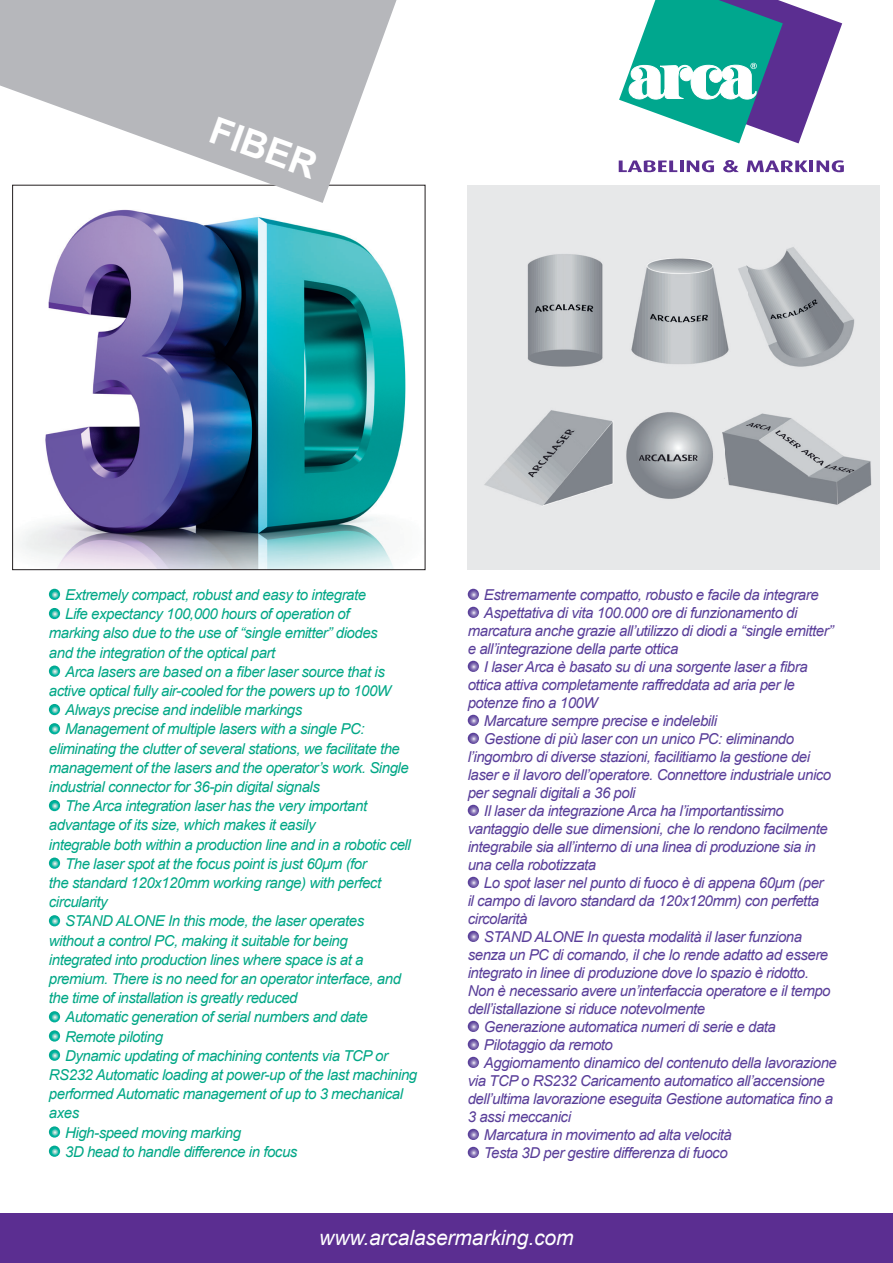
<style>
.page{position:relative;width:893px;height:1263px;background:#fff}
.page>*{position:absolute;margin:0;border:0;box-sizing:border-box;transform-origin:0 0}
.t1{font:700 37.5px "Arial";color:#fff}
.t2{font:italic 21px "Arial";letter-spacing:-.005em;color:#fff}
.t3{font:italic 15px "Arial";letter-spacing:-.03em;color:#593e99}
.t4{font:italic 15px "Arial";letter-spacing:-.03em;color:#00a786}
</style>
<div class="page">
<svg style="left:468px;top:589px;width:11px;height:11px"></svg>
<svg style="left:468px;top:607px;width:11px;height:11px"></svg>
<svg style="left:468px;top:661px;width:11px;height:11px"></svg>
<svg style="left:468px;top:715px;width:11px;height:11px"></svg>
<svg style="left:468px;top:733px;width:11px;height:11px"></svg>
<svg style="left:468px;top:805px;width:11px;height:11px"></svg>
<svg style="left:468px;top:877px;width:11px;height:11px"></svg>
<svg style="left:468px;top:931px;width:11px;height:11px"></svg>
<svg style="left:468px;top:1021px;width:11px;height:11px"></svg>
<svg style="left:468px;top:1039px;width:11px;height:11px"></svg>
<svg style="left:468px;top:1057px;width:11px;height:11px"></svg>
<svg style="left:468px;top:1129px;width:11px;height:11px"></svg>
<svg style="left:468px;top:1147px;width:11px;height:11px"></svg>
<svg style="left:49px;top:589px;width:11px;height:11px"></svg>
<svg style="left:49px;top:608px;width:11px;height:11px"></svg>
<svg style="left:49px;top:665px;width:11px;height:12px"></svg>
<svg style="left:49px;top:704px;width:11px;height:11px"></svg>
<svg style="left:49px;top:723px;width:11px;height:11px"></svg>
<svg style="left:49px;top:800px;width:11px;height:11px"></svg>
<svg style="left:49px;top:857px;width:11px;height:12px"></svg>
<svg style="left:49px;top:915px;width:11px;height:11px"></svg>
<svg style="left:49px;top:1011px;width:11px;height:11px"></svg>
<svg style="left:49px;top:1030px;width:11px;height:11px"></svg>
<svg style="left:49px;top:1049px;width:11px;height:12px"></svg>
<svg style="left:49px;top:1126px;width:11px;height:11px"></svg>
<svg style="left:49px;top:1145px;width:11px;height:12px"></svg>
<div style="left:0;top:1213px;width:893px;height:50px;background:#5b2e91"></div>
<svg style="left:619px;top:0;width:223px;height:143px"></svg>
<svg style="left:619px;top:160px;width:95px;height:12px"></svg>
<svg style="left:723px;top:160px;width:16px;height:12px"></svg>
<svg style="left:747px;top:160px;width:61px;height:12px"></svg>
<hr style="left:809px;top:161px;width:4px;height:11px;background:#5b2e91">
<svg style="left:816px;top:160px;width:28px;height:12px"></svg>
<img style="left:19px;top:209px;width:387px;height:359px">
<div style="left:467px;top:185px;width:412px;height:384px;background:#e7e8e9"></div>
<img style="left:724px;top:413px;width:148px;height:92px">
<img style="left:626px;top:412px;width:87px;height:87px">
<img style="left:722px;top:432px;width:2px;height:11px">
<img style="left:484px;top:410px;width:129px;height:96px">
<img style="left:631px;top:258px;width:98px;height:106px">
<img style="left:748px;top:247px;width:107px;height:120px">
<img style="left:738px;top:265px;width:10px;height:27px">
<img style="left:527px;top:254px;width:76px;height:113px">
<svg style="left:0;top:0;width:426px;height:203px;fill:#b6b7bb"></svg>
<h1 class="t1" style="left:220px;top:105px;width:112px;rotate:20deg">FIBER</h1>
<p class="t4" style="left:65px;top:585px;width:303px">Extremely compact, robust and easy to integrate</p>
<p class="t4" style="left:65px;top:604px;width:286px">Life expectancy 100,000 hours of operation of</p>
<p class="t4" style="left:49px;top:623px;width:330px">marking also due to the use of “single emitter” diodes</p>
<p class="t4" style="left:49px;top:643px;width:228px">and the integration of the optical part</p>
<p class="t4" style="left:65px;top:662px;width:321px">Arca lasers are based on a fiber laser source that is</p>
<p class="t4" style="left:49px;top:681px;width:344px">active optical fully air-cooled for the powers up to 100W</p>
<p class="t4" style="left:65px;top:700px;width:239px">Always precise and indelible markings</p>
<p class="t4" style="left:65px;top:719px;width:301px">Management of multiple lasers with a single PC:</p>
<p class="t4" style="left:49px;top:739px;width:353px">eliminating the clutter of several stations, we facilitate the</p>
<p class="t4" style="left:49px;top:758px;width:361px">management of the lasers and the operator’s work. Single</p>
<p class="t4" style="left:49px;top:777px;width:273px">industrial connector for 36-pin digital signals</p>
<p class="t4" style="left:65px;top:796px;width:304px">The Arca integration laser has the very important</p>
<p class="t4" style="left:49px;top:815px;width:268px">advantage of its size, which makes it easily</p>
<p class="t4" style="left:49px;top:835px;width:363px">integrable both within a production line and in a robotic cell</p>
<p class="t4" style="left:65px;top:854px;width:303px">The laser spot at the focus point is just 60μm (for</p>
<p class="t4" style="left:49px;top:873px;width:334px">the standard 120x120mm working range) with perfect</p>
<p class="t4" style="left:49px;top:892px;width:60px">circularity</p>
<p class="t4" style="left:65px;top:911px;width:301px">STAND ALONE In this mode, the laser operates</p>
<p class="t4" style="left:49px;top:931px;width:300px">without a control PC, making it suitable for being</p>
<p class="t4" style="left:49px;top:950px;width:316px">integrated into production lines where space is at a</p>
<p class="t4" style="left:49px;top:969px;width:354px">premium. There is no need for an operator interface, and</p>
<p class="t4" style="left:49px;top:988px;width:250px">the time of installation is greatly reduced</p>
<p class="t4" style="left:65px;top:1007px;width:304px">Automatic generation of serial numbers and date</p>
<p class="t4" style="left:65px;top:1027px;width:99px">Remote piloting</p>
<p class="t4" style="left:65px;top:1046px;width:324px">Dynamic updating of machining contents via TCP or</p>
<p class="t4" style="left:49px;top:1065px;width:370px">RS232 Automatic loading at power-up of the last machining</p>
<p class="t4" style="left:49px;top:1084px;width:356px">performed Automatic management of up to 3 mechanical</p>
<p class="t4" style="left:49px;top:1103px;width:32px">axes</p>
<p class="t4" style="left:65px;top:1123px;width:177px">High-speed moving marking</p>
<p class="t4" style="left:65px;top:1142px;width:234px">3D head to handle difference in focus</p>
<p class="t3" style="left:484px;top:585px;width:336px">Estremamente compatto, robusto e facile da integrare</p>
<p class="t3" style="left:484px;top:603px;width:315px">Aspettativa di vita 100.000 ore di funzionamento di</p>
<p class="t3" style="left:468px;top:621px;width:367px">marcatura anche grazie all’utilizzo di diodi a “single emitter”</p>
<p class="t3" style="left:468px;top:639px;width:212px">e all’integrazione della parte ottica</p>
<p class="t3" style="left:484px;top:657px;width:325px">I laser Arca è basato su di una sorgente laser a fibra</p>
<p class="t3" style="left:468px;top:675px;width:329px">ottica attiva completamente raffreddata ad aria per le</p>
<p class="t3" style="left:468px;top:693px;width:131px">potenze fino a 100W</p>
<p class="t3" style="left:484px;top:711px;width:235px">Marcature sempre precise e indelebili</p>
<p class="t3" style="left:484px;top:729px;width:312px">Gestione di più laser con un unico PC: eliminando</p>
<p class="t3" style="left:468px;top:747px;width:344px">l’ingombro di diverse stazioni, facilitiamo la gestione dei</p>
<p class="t3" style="left:468px;top:765px;width:365px">laser e il lavoro dell’operatore. Connettore industriale unico</p>
<p class="t3" style="left:468px;top:783px;width:169px">per segnali digitali a 36 poli</p>
<p class="t3" style="left:484px;top:801px;width:301px">Il laser da integrazione Arca ha l’importantissimo</p>
<p class="t3" style="left:468px;top:819px;width:361px">vantaggio delle sue dimensioni, che lo rendono facilmente</p>
<p class="t3" style="left:468px;top:837px;width:350px">integrabile sia all’interno di una linea di produzione sia in</p>
<p class="t3" style="left:468px;top:855px;width:130px">una cella robotizzata</p>
<p class="t3" style="left:484px;top:873px;width:341px">Lo spot laser nel punto di fuoco è di appena 60μm (per</p>
<p class="t3" style="left:468px;top:891px;width:353px">il campo di lavoro standard da 120x120mm) con perfetta</p>
<p class="t3" style="left:468px;top:909px;width:61px">circolarità</p>
<p class="t3" style="left:484px;top:927px;width:320px">STAND ALONE In questa modalità il laser funziona</p>
<p class="t3" style="left:468px;top:945px;width:362px">senza un PC di comando, il che lo rende adatto ad essere</p>
<p class="t3" style="left:468px;top:963px;width:343px">integrato in linee di produzione dove lo spazio è ridotto.</p>
<p class="t3" style="left:468px;top:981px;width:364px">Non è necessario avere un’interfaccia operatore e il tempo</p>
<p class="t3" style="left:468px;top:999px;width:239px">dell’istallazione si riduce notevolmente</p>
<p class="t3" style="left:484px;top:1017px;width:294px">Generazione automatica numeri di serie e data</p>
<p class="t3" style="left:484px;top:1035px;width:131px">Pilotaggio da remoto</p>
<p class="t3" style="left:484px;top:1053px;width:354px">Aggiornamento dinamico del contenuto della lavorazione</p>
<p class="t3" style="left:468px;top:1071px;width:359px">via TCP o RS232 Caricamento automatico all’accensione</p>
<p class="t3" style="left:468px;top:1089px;width:367px">dell’ultima lavorazione eseguita Gestione automatica fino a</p>
<p class="t3" style="left:468px;top:1107px;width:105px">3 assi meccanici</p>
<p class="t3" style="left:484px;top:1125px;width:249px">Marcatura in movimento ad alta velocità</p>
<p class="t3" style="left:484px;top:1143px;width:245px">Testa 3D per gestire differenza di fuoco</p>
<h2 class="t2" style="left:319px;top:1224px;width:256px">www.arcalasermarking.com</h2>
</div>
